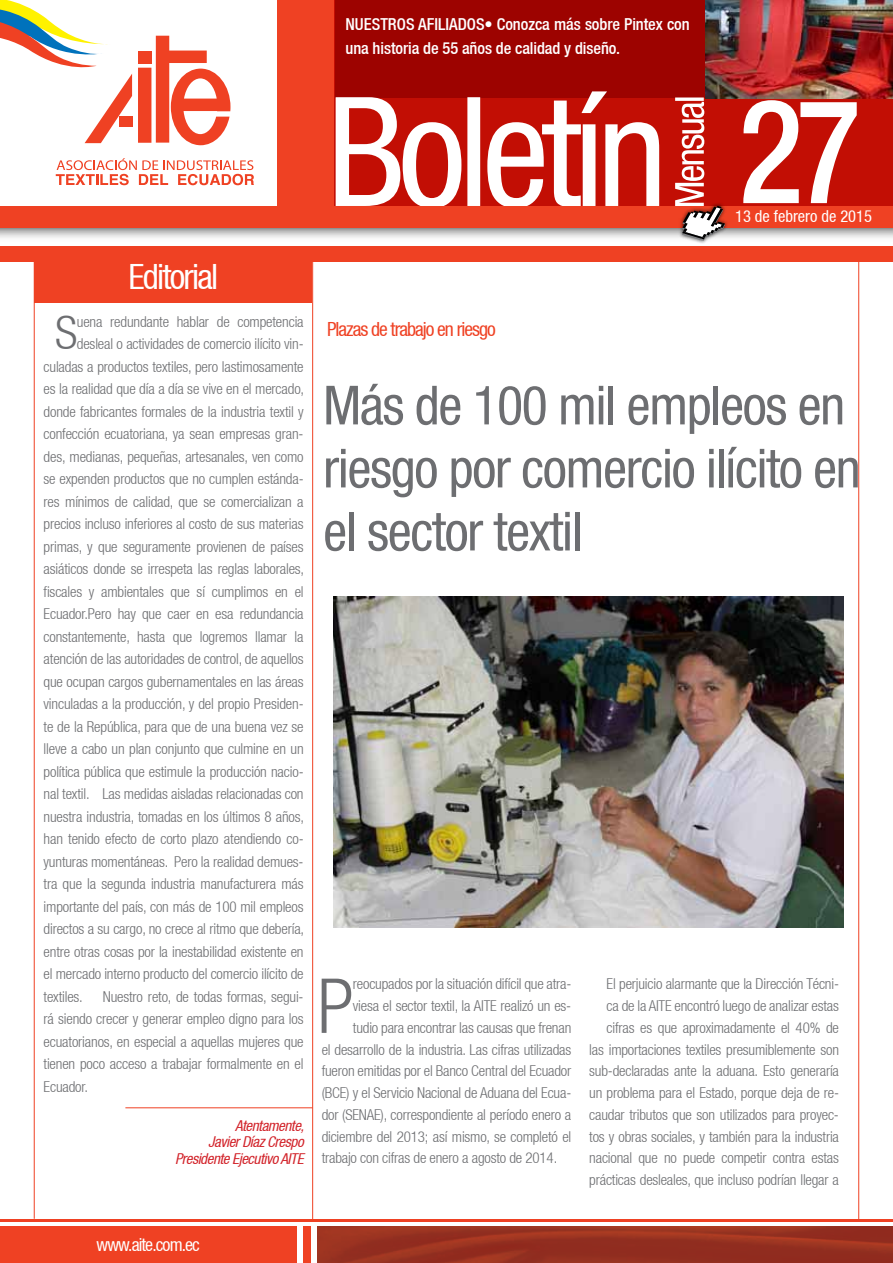
<style>
.page{position:relative;width:893px;height:1263px;background:#fff}
.page>*{position:absolute;margin:0;border:0;box-sizing:border-box;transform-origin:0 0}
.t1{font:500 condensed 145.35px "Helvetica Neue LT";color:#fff;scale:.92 1}
.t2{font:300 condensed 75.9px "Helvetica Neue LT";color:#6d6e71}
.t3{font:condensed 54px/63px "Helvetica Neue LT";letter-spacing:-.025em;color:#6d6e71}
.t4{font:300 condensed 46.5px "Helvetica Neue LT";color:#6d6e71}
.t5{font:condensed 34.8px "Helvetica Neue LT";letter-spacing:-.05em;color:#fff}
.t6{font:condensed 19.5px "Helvetica Neue LT";letter-spacing:-.05em;color:#ef4123}
.t7{font:condensed 18px "Helvetica Neue LT";letter-spacing:-.05em;color:#fff}
.t8{font:500 condensed 16.5px/24px "Helvetica Neue LT";letter-spacing:-.005em;color:#fff}
.t9{font:condensed 16.5px "Helvetica Neue LT";color:#fff}
.t10{font:300 condensed 15px/21.8px "Helvetica Neue LT";letter-spacing:-.01em;color:#6d6e71;text-align:right}
.t11{font:italic condensed 15px/16.5px "Helvetica Neue LT";letter-spacing:-.03em;color:#d2232a;text-align:right}
</style>
<div class="page">
<svg style="left:0;top:227px;width:893px;height:11px;background:#cbbbb9"></svg>
<div style="left:278px;top:0;width:615px;height:217px;background:#ef4123"></div>
<div style="left:334px;top:0;width:559px;height:208px;background:#c20e04"></div>
<div style="left:336px;top:0;width:557px;height:98px;background:#9d0300"></div>
<div style="left:0;top:247px;width:893px;height:15px;background:#ef4123"></div>
<div style="left:34px;top:254px;width:278px;height:48px;background:#ef4123"></div>
<hr style="left:0;top:1219px;width:893px;height:2px;background:#ef4123">
<div style="left:0;top:1227px;width:297px;height:36px;background:#ef4123"></div>
<div style="left:304px;top:1227px;width:7px;height:36px;background:#ef4123"></div>
<img style="left:318px;top:1227px;width:575px;height:36px">
<hr style="left:34px;top:257px;width:1px;height:962px;background:#ef4123">
<hr style="left:858px;top:257px;width:1px;height:963px;background:#ef4123">
<hr style="left:312px;top:257px;width:1px;height:964px;background:#ef4123">
<div style="left:138px;top:51px;width:13px;height:13px;background:#ef4123"></div>
<div style="left:138px;top:68px;width:13px;height:75px;background:#ef4123"></div>
<svg style="left:156px;top:36px;width:74px;height:109px"></svg>
<div style="left:120px;top:116px;width:13px;height:11px;background:#ef4123"></div>
<svg style="left:56px;top:158px;width:198px;height:27px"></svg>
<svg style="left:0;top:0;width:132px;height:143px"></svg>
<svg style="left:336px;top:91px;width:323px;height:115px"></svg>
<div style="left:0;top:206px;width:893px;height:21px;background:#ef4123"></div>
<div style="left:678px;top:202px;width:51px;height:42px;background:#000;opacity:.75"></div>
<svg style="left:675px;top:98px;width:50px;height:143px"></svg>
<hr style="left:125px;top:1107px;width:188px;height:1px;background:#ef4123">
<img style="left:705px;top:0;width:188px;height:98px">
<img style="left:333px;top:597px;width:510px;height:330px">
<p class="t8" style="left:345px;top:12px;width:346px">NUESTROS AFILIADOS• Conozca más sobre Pintex con una historia de 55 años de calidad y diseño.</p>
<h1 class="t1" style="left:739px;top:65px;width:134px">27</h1>
<p class="t9" style="left:735px;top:206px;width:138px">13 de febrero de 2015</p>
<h3 class="t5" style="left:128px;top:256px;width:91px">Editorial</h3>
<h3 class="t4" style="left:55px;top:306px;width:24px">S</h3>
<p class="t10" style="left:77px;top:311px;width:228px">uena redundante hablar de competencia</p>
<p class="t10" style="left:77px;top:333px;width:228px">desleal o actividades de comercio ilícito vin-</p>
<p class="t10" style="left:44px;top:356px;width:262px">culadas a productos textiles, pero lastimosamente</p>
<p class="t10" style="left:44px;top:378px;width:262px">es la realidad que día a día se vive en el mercado,</p>
<p class="t10" style="left:44px;top:401px;width:262px">donde fabricantes formales de la industria textil y</p>
<p class="t10" style="left:44px;top:423px;width:262px">confección ecuatoriana, ya sean empresas gran-</p>
<p class="t10" style="left:44px;top:446px;width:262px">des, medianas, pequeñas, artesanales, ven como</p>
<p class="t10" style="left:44px;top:468px;width:262px">se expenden productos que no cumplen estánda-</p>
<p class="t10" style="left:44px;top:491px;width:262px">res mínimos de calidad, que se comercializan a</p>
<p class="t10" style="left:44px;top:513px;width:262px">precios incluso inferiores al costo de sus materias</p>
<p class="t10" style="left:44px;top:536px;width:262px">primas, y que seguramente provienen de países</p>
<p class="t10" style="left:44px;top:558px;width:262px">asiáticos donde se irrespeta las reglas laborales,</p>
<p class="t10" style="left:44px;top:581px;width:262px">fiscales y ambientales que sí cumplimos en el</p>
<p class="t10" style="left:44px;top:603px;width:262px">Ecuador.Pero hay que caer en esa redundancia</p>
<p class="t10" style="left:44px;top:626px;width:262px">constantemente, hasta que logremos llamar la</p>
<p class="t10" style="left:44px;top:648px;width:262px">atención de las autoridades de control, de aquellos</p>
<p class="t10" style="left:44px;top:671px;width:262px">que ocupan cargos gubernamentales en las áreas</p>
<p class="t10" style="left:44px;top:693px;width:262px">vinculadas a la producción, y del propio Presiden-</p>
<p class="t10" style="left:44px;top:716px;width:262px">te de la República, para que de una buena vez se</p>
<p class="t10" style="left:44px;top:738px;width:262px">lleve a cabo un plan conjunto que culmine en un</p>
<p class="t10" style="left:44px;top:761px;width:262px">política pública que estimule la producción nacio-</p>
<p class="t10" style="left:44px;top:783px;width:262px">nal textil. Las medidas aisladas relacionadas con</p>
<p class="t10" style="left:44px;top:806px;width:262px">nuestra industria, tomadas en los últimos 8 años,</p>
<p class="t10" style="left:44px;top:828px;width:262px">han tenido efecto de corto plazo atendiendo co-</p>
<p class="t10" style="left:44px;top:851px;width:262px">yunturas momentáneas. Pero la realidad demues-</p>
<p class="t10" style="left:44px;top:873px;width:262px">tra que la segunda industria manufacturera más</p>
<p class="t10" style="left:44px;top:896px;width:262px">importante del país, con más de 100 mil empleos</p>
<p class="t10" style="left:44px;top:918px;width:262px">directos a su cargo, no crece al ritmo que debería,</p>
<p class="t10" style="left:44px;top:941px;width:262px">entre otras cosas por la inestabilidad existente en</p>
<p class="t10" style="left:44px;top:963px;width:262px">el mercado interno producto del comercio ilícito de</p>
<p class="t10" style="left:44px;top:986px;width:41px">textiles.</p>
<p class="t10" style="left:44px;top:985px;width:262px;line-height:22.5px;text-align:justify;text-indent:59px">Nuestro reto, de todas formas, segui&shy;rá siendo crecer y generar empleo digno para los ecuatorianos, en especial a aquellas mujeres que tienen poco acceso a trabajar formalmente en el Ecuador.</p>
<p class="t11" style="left:175px;top:1117px;width:131px">Atentamente,<br>Javier Díaz Crespo<br>Presidente Ejecutivo AITE</p>
<h3 class="t6" style="left:327px;top:317px;width:170px">Plazas de trabajo en riesgo</h3>
<h3 class="t3" style="left:323px;top:373px;width:539px">Más de 100 mil empleos en riesgo por comercio ilícito en el sector textil</h3>
<h2 class="t2" style="left:317px;top:962px;width:38px">P</h2>
<p class="t10" style="left:353px;top:973px;width:220px">reocupados por la situación difícil que atra-</p>
<p class="t10" style="left:353px;top:995px;width:220px">viesa el sector textil, la AITE realizó un es-</p>
<p class="t10" style="left:353px;top:1016px;width:220px">tudio para encontrar las causas que frenan</p>
<p class="t10" style="left:322px;top:1038px;width:251px">el desarrollo de la industria. Las cifras utilizadas</p>
<p class="t10" style="left:322px;top:1060px;width:251px">fueron emitidas por el Banco Central del Ecuador</p>
<p class="t10" style="left:322px;top:1082px;width:251px">(BCE) y el Servicio Nacional de Aduana del Ecua-</p>
<p class="t10" style="left:322px;top:1103px;width:251px">dor (SENAE), correspondiente al período enero a</p>
<p class="t10" style="left:322px;top:1125px;width:251px">diciembre del 2013; así mismo, se completó el</p>
<p class="t10" style="left:322px;top:1147px;width:237px">trabajo con cifras de enero a agosto de 2014.</p>
<p class="t10" style="left:589px;top:973px;width:251px">El perjuicio alarmante que la Dirección Técni-<br>ca de la AITE encontró luego de analizar estas cifras es que aproximadamente el 40% de las importaciones textiles presumiblemente son sub-declaradas ante la aduana. Esto generaría un problema para el Estado, porque deja de re&shy;caudar tributos que son utilizados para proyec&shy;tos y obras sociales, y también para la industria nacional que no puede competir contra estas prácticas desleales, que incluso podrían llegar a</p>
<p class="t7" style="left:97px;top:1234px;width:105px">www.aite.com.ec</p>
</div>
